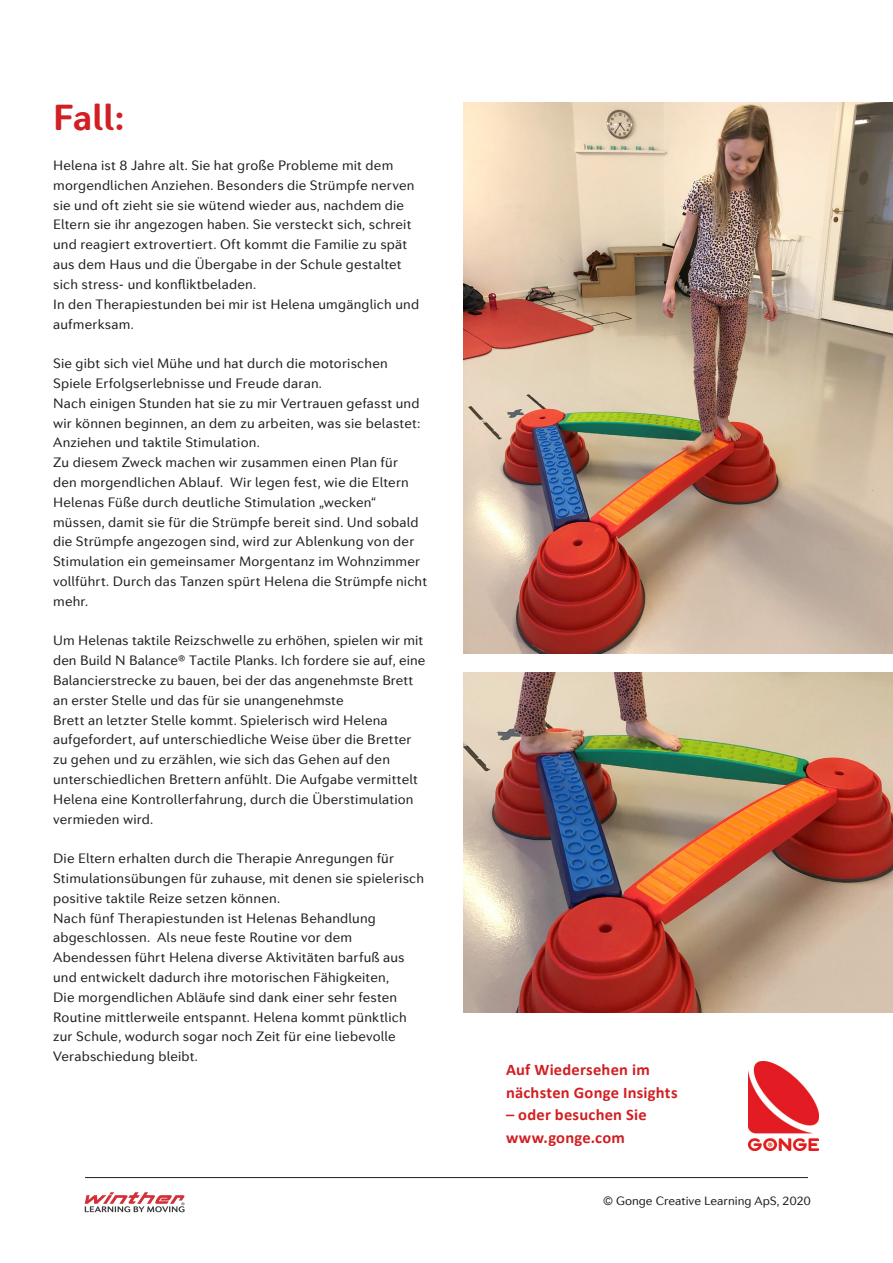
<style>
.page{position:relative;width:893px;height:1263px;background:#fff}
.page>*{position:absolute;margin:0;border:0;box-sizing:border-box;transform-origin:0 0}
.t1{font:700 36px "Seconda Soft";color:#d11f23}
.t2{font:700 16.2px "Calibri";letter-spacing:.015em;color:#d11f23}
.t3{font:13.5px/19.8px "Seconda Soft";letter-spacing:.015em;color:#231f20}
.t4{font:12px "Seconda Soft";color:#231f20}
</style>
<div class="page">
<svg style="left:85px;top:1192px;width:100px;height:20px"></svg>
<hr style="left:85px;top:1177px;width:723px;height:1px;background:#231f20">
<img style="left:748px;top:1061px;width:70px;height:89px">
<img style="left:463px;top:102px;width:430px;height:552px">
<img style="left:463px;top:673px;width:430px;height:340px">
<p class="t1" style="left:53px;top:96px;width:73px">Fall:</p>
<p class="t3" style="left:53px;top:155px;width:367px">Helena ist 8 Jahre alt. Sie hat große Probleme mit dem morgendlichen Anziehen. Besonders die Strümpfe nerven sie und oft zieht sie sie wütend wieder aus, nachdem die Eltern sie ihr angezogen haben. Sie versteckt sich, schreit und reagiert extrovertiert. Oft kommt die Familie zu spät aus dem Haus und die Übergabe in der Schule gestaltet sich stress- und konfliktbeladen.<br>In den Therapiestunden bei mir ist Helena umgänglich und aufmerksam.</p>
<p class="t3" style="left:53px;top:353px;width:375px">Sie gibt sich viel Mühe und hat durch die motorischen Spiele Erfolgserlebnisse und Freude daran.<br>Nach einigen Stunden hat sie zu mir Vertrauen gefasst und wir können beginnen, an dem zu arbeiten, was sie belastet:<br>Anziehen und taktile Stimulation.<br>Zu diesem Zweck machen wir zusammen einen Plan für<br>den morgendlichen Ablauf. Wir legen fest, wie die Eltern Helenas Füße durch deutliche Stimulation „wecken“ müssen, damit sie für die Strümpfe bereit sind. Und sobald die Strümpfe angezogen sind, wird zur Ablenkung von der Stimulation ein gemeinsamer Morgentanz im Wohnzimmer vollführt. Durch das Tanzen spürt Helena die Strümpfe nicht mehr.</p>
<p class="t3" style="left:53px;top:631px;width:374px">Um Helenas taktile Reizschwelle zu erhöhen, spielen wir mit den Build N Balance® Tactile Planks. Ich fordere sie auf, eine Balancierstrecke zu bauen, bei der das angenehmste Brett an erster Stelle und das für sie unangenehmste<br>Brett an letzter Stelle kommt. Spielerisch wird Helena aufgefordert, auf unterschiedliche Weise über die Bretter zu gehen und zu erzählen, wie sich das Gehen auf den unterschiedlichen Brettern anfühlt. Die Aufgabe vermittelt Helena eine Kontrollerfahrung, durch die Überstimulation vermieden wird.</p>
<p class="t3" style="left:53px;top:848px;width:372px">Die Eltern erhalten durch die Therapie Anregungen für Stimulationsübungen für zuhause, mit denen sie spielerisch positive taktile Reize setzen können.<br>Nach fünf Therapiestunden ist Helenas Behandlung abgeschlossen. Als neue feste Routine vor dem Abendessen führt Helena diverse Aktivitäten barfuß aus und entwickelt dadurch ihre motorischen Fähigkeiten,<br>Die morgendlichen Abläufe sind dank einer sehr festen Routine mittlerweile entspannt. Helena kommt pünktlich zur Schule, wodurch sogar noch Zeit für eine liebevolle Verabschiedung bleibt.</p>
<p class="t2" style="left:506px;top:1058px;width:145px">Auf Wiedersehen im</p>
<p class="t2" style="left:506px;top:1081px;width:173px">nächsten Gonge Insights</p>
<p class="t2" style="left:506px;top:1103px;width:142px">– oder besuchen Sie</p>
<p class="t2" style="left:506px;top:1126px;width:120px">www.gonge.com</p>
<p class="t4" style="left:603px;top:1193px;width:209px">© Gonge Creative Learning ApS, 2020</p>
</div>
